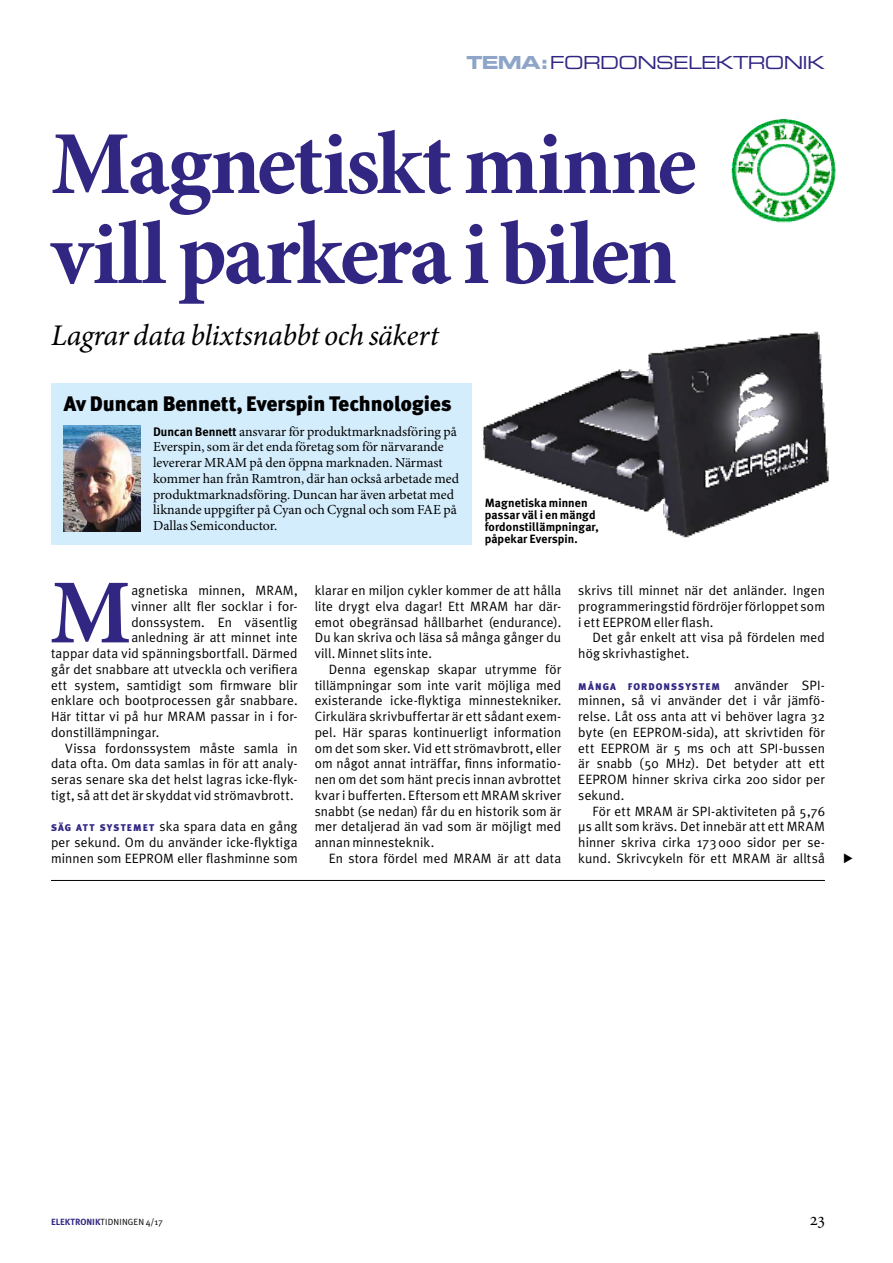
<style>
.page{position:relative;width:893px;height:1263px;background:#fff}
.page>*{position:absolute;margin:0;border:0;box-sizing:border-box;transform-origin:0 0}
.t1{font:700 91.5px "Minion Pro";color:#312783}
.t2{font:700 90px/90px "Minion Pro";letter-spacing:-.03em;color:#312783}
.t3{font:italic 30px "Minion Pro";letter-spacing:-.015em;color:#000}
.t4{font:900 21px "Meta Plus";color:#000}
.t5{font:18px "Eurostile Extended Two";letter-spacing:-.04em;color:#312783}
.t6{font:13.8px/15.8px "Minion Pro";letter-spacing:-.005em;color:#000}
.t7{font:13.5px/15.8px "Meta Plus Normal";letter-spacing:.01em;color:#000;text-align:justify}
.t8{font:700 12px/12px "Meta Plus";letter-spacing:.005em;color:#000}
.t9{font:900 9.75px "Meta Plus";letter-spacing:.11em;color:#312783}
.t10{font:9px "Meta Plus Normal";letter-spacing:.015em;color:#000}
.s1{font-family:"Eurostile Bold Extended Two";color:#8ea5c8}
.s2{font-family:"Meta Plus";font-weight:700;font-size:12.3px}
.s3{font-family:"Meta Plus";font-weight:900;font-size:9.75px;color:#312783}
.s4{font-family:"Meta Plus Normal";font-weight:400;font-size:13.5px;color:#000}
.s5{font-family:"Meta Plus";font-weight:700;color:#312783}
</style>
<div class="page">
<img style="left:468px;top:331px;width:361px;height:214px">
<img style="left:731px;top:119px;width:105px;height:104px;border-radius:52px">
<div style="left:51px;top:383px;width:421px;height:161px;background:#d4edfc"></div>
<img style="left:64px;top:425px;width:76px;height:106px">
<hr style="left:51px;top:880px;width:774px;height:1px;background:#000">
<h3 class="t5" style="left:466px;top:51px;width:360px"><span class="s1">TEMA:</span>FORDONSELEKTRONIK</h3>
<h2 class="t2" style="left:51px;top:118px;width:647px">Magnetiskt minne vill parkera i bilen</h2>
<h3 class="t3" style="left:51px;top:315px;width:389px">Lagrar data blixtsnabbt och säkert</h3>
<h3 class="t4" style="left:64px;top:392px;width:389px">Av Duncan Bennett, Everspin Technologies</h3>
<p class="t6" style="left:153px;top:423px;width:307px"><span class="s2">Duncan Bennett</span> ansvarar för produktmarknadsföring på Everspin, som är det enda företag som för närvarande levererar MRAM på den öppna marknaden. Närmast kommer han från Ramtron, där han också arbetade med produktmarknadsföring. Duncan har även arbetat med liknande uppgifter på Cyan och Cygnal och som FAE på Dallas Semiconductor.</p>
<p class="t8" style="left:485px;top:497px;width:115px">Magnetiska minnen passar väl i en mängd fordonstillämpningar, påpekar Everspin.</p>
<h1 class="t1" style="left:50px;top:549px;width:83px">M</h1>
<p class="t7" style="left:131px;top:582px;width:168px">agnetiska minnen, MRAM,</p>
<p class="t7" style="left:131px;top:598px;width:168px">vinner allt fler socklar i for-</p>
<p class="t7" style="left:131px;top:614px;width:168px">donssystem. En väsentlig</p>
<p class="t7" style="left:131px;top:630px;width:168px">anledning är att minnet inte</p>
<p class="t7" style="left:51px;top:645px;width:248px">tappar data vid spänningsbortfall. Därmed</p>
<p class="t7" style="left:51px;top:661px;width:248px">går det snabbare att utveckla och verifiera</p>
<p class="t7" style="left:51px;top:677px;width:248px">ett system, samtidigt som firmware blir</p>
<p class="t7" style="left:51px;top:693px;width:248px">enklare och bootprocessen går snabbare.</p>
<p class="t7" style="left:51px;top:708px;width:248px">Här tittar vi på hur MRAM passar in i for-</p>
<p class="t7" style="left:51px;top:724px;width:110px">donstillämpningar.</p>
<p class="t7" style="left:65px;top:740px;width:234px">Vissa fordonssystem måste samla in</p>
<p class="t7" style="left:51px;top:756px;width:248px">data ofta. Om data samlas in för att analy-</p>
<p class="t7" style="left:51px;top:771px;width:248px">seras senare ska det helst lagras icke-flyk-</p>
<p class="t7" style="left:51px;top:787px;width:244px">tigt, så att det är skyddat vid strömavbrott.</p>
<p class="t7" style="left:51px;top:819px;width:248px"><span class="s3">Säg at t sys temet</span> ska spara data en gång per sekund. Om du använder icke-flyktiga minnen som EEPROM eller flashminne som</p>
<p class="t7" style="left:315px;top:582px;width:248px">klarar en miljon cykler kommer de att hålla lite drygt elva dagar! Ett MRAM har där&shy;emot obegränsad hållbarhet (endurance).<br>Du kan skriva och läsa så många gånger du vill. Minnet slits inte.</p>
<p class="t7" style="left:315px;top:661px;width:248px;text-indent:14px">Denna egenskap skapar utrymme för tillämpningar som inte varit möjliga med existerande icke-flyktiga minnestekniker.<br>Cirkulära skrivbuffertar är ett sådant exem&shy;pel. Här sparas kontinuerligt information om det som sker. Vid ett strömavbrott, eller om något annat inträffar, finns informatio&shy;nen om det som hänt precis innan avbrottet kvar i bufferten. Eftersom ett MRAM skriver snabbt (se nedan) får du en historik som är mer detaljerad än vad som är möjligt med annan minnesteknik.</p>
<p class="t7" style="left:329px;top:850px;width:234px">En stora fördel med MRAM är att data</p>
<p class="t7" style="left:578px;top:582px;width:248px">skrivs till minnet när det anländer. Ingen programmeringstid fördröjer förloppet som i ett EEPROM eller flash.</p>
<p class="t7" style="left:578px;top:630px;width:248px;text-indent:14px">Det går enkelt att visa på fördelen med hög skrivhastighet.</p>
<p class="t9" style="left:578px;top:680px;width:248px">Många fordonssystem <span class="s4">använder SPI-</span></p>
<p class="t7" style="left:578px;top:693px;width:248px">minnen, så vi använder det i vår jämfö&shy;relse. Låt oss anta att vi behöver lagra 32 byte (en EEPROM-sida), att skrivtiden för ett EEPROM är 5 ms och att SPI-bussen är snabb (50 MHz). Det betyder att ett EEPROM hinner skriva cirka 200 sidor per sekund.</p>
<p class="t7" style="left:578px;top:803px;width:248px;text-indent:14px">För ett MRAM är SPI-aktiviteten på 5,76 μs allt som krävs. Det innebär att ett MRAM hinner skriva cirka 173000 sidor per se&shy;kund. Skrivcykeln för ett MRAM är alltså</p>
<p class="t10" style="left:51px;top:1216px;width:114px"><span class="s5">ELEKTRONIK</span>TIDNINGEN 4/17</p>
</div>
